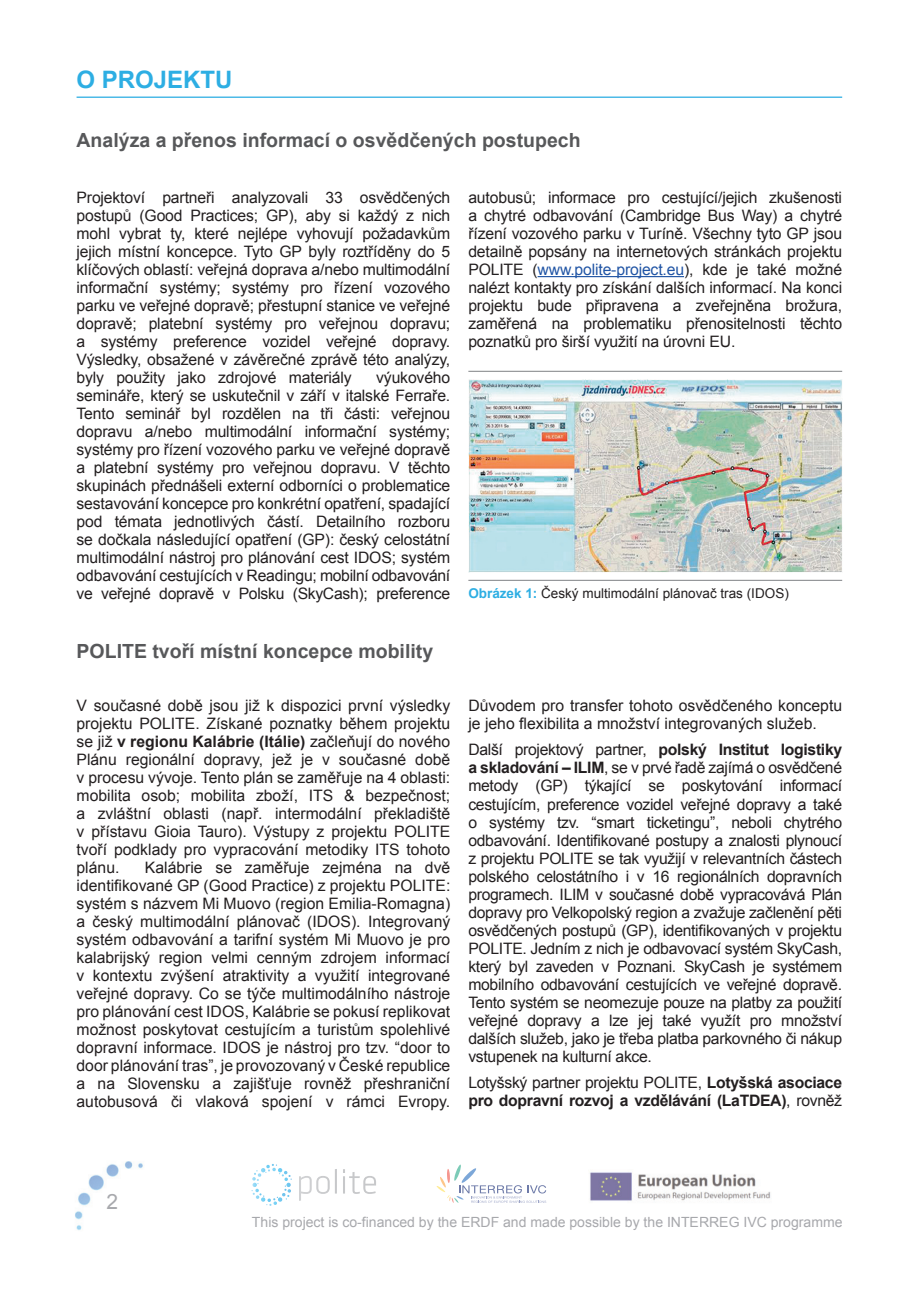
<style>
.page{position:relative;width:906px;height:1289px;background:#fff}
.page>*{position:absolute;margin:0;border:0;box-sizing:border-box;transform-origin:0 0}
.t1{font:700 24px "Arial";color:#2daee3}
.t2{font:21px "Arial";color:#a8a9ad}
.t3{font:700 19.5px "Arial";color:#57585a}
.t4{font:15.75px/18px "Arial";letter-spacing:-.01em;color:#231f20;text-align:justify}
.t5{font:700 15.75px/18px "Arial";letter-spacing:-.02em;color:#231f20}
.t6{font:14.1px "Arial";color:#a7a8ac}
.t7{font:13.5px "Arial";color:#231f20}
.s1{font-weight:700}
.s2{color:#2155a5}
.s3{font-weight:700;color:#2daee3}
.s4{font-weight:400}
</style>
<div class="page">
<img style="left:75px;top:1161px;width:68px;height:69px">
<svg style="left:299px;top:1169px;width:77px;height:31px"></svg>
<svg style="left:251px;top:1164px;width:41px;height:41px"></svg>
<svg style="left:436px;top:1164px;width:110px;height:38px"></svg>
<img style="left:590px;top:1172px;width:181px;height:29px">
<hr style="left:537px;top:276px;width:147px;height:1px;background:#2155a5">
<hr style="left:77px;top:97px;width:765px;height:1px;background:#2daee3">
<hr style="left:468px;top:371px;width:374px;height:1px;background:#808285">
<hr style="left:468px;top:580px;width:374px;height:1px;background:#808285">
<img style="left:468px;top:380px;width:374px;height:192px">
<h1 class="t1" style="left:77px;top:63px;width:158px">O PROJEKTU</h1>
<p class="t3" style="left:77px;top:127px;width:505px">Analýza a přenos informací o osvědčených postupech</p>
<p class="t4" style="left:77px;top:188px;width:375px">Projektoví partneři analyzovali 33 osvědčených postupů (Good Practices; GP), aby si každý z nich mohl vybrat ty, které nejlépe vyhovují požadavkům jejich místní koncepce. Tyto GP byly roztříděny do 5 klíčových oblastí: veřejná doprava a/nebo multimodální informační systémy; systémy pro řízení vozového parku ve veřejné dopravě; přestupní stanice ve veřejné dopravě; platební systémy pro veřejnou dopravu; a systémy preference vozidel veřejné dopravy.<br>Výsledky, obsažené v závěrečné zprávě této analýzy, byly použity jako zdrojové materiály</p>
<p class="t4" style="left:77px;top:368px;width:375px;text-indent:300px">výukového semináře, který se uskutečnil v září v italské Ferraře.<br>Tento seminář byl rozdělen na tři části: veřejnou dopravu a/nebo multimodální informační systémy; systémy pro řízení vozového parku ve veřejné dopravě a platební systémy pro veřejnou dopravu. V těchto skupinách přednášeli externí odborníci o problematice sestavování koncepce pro konkrétní opatření, spadající pod témata jednotlivých částí. Detailního rozboru se dočkala následující opatření (GP): český celostátní multimodální nástroj pro plánování cest IDOS; systém odbavování cestujících v Readingu; mobilní odbavování ve veřejné dopravě v Polsku (SkyCash); preference</p>
<p class="t3" style="left:77px;top:638px;width:358px">POLITE tvoří místní koncepce mobility</p>
<p class="t4" style="left:77px;top:696px;width:375px">V současné době jsou již k dispozici první výsledky projektu POLITE. Získané poznatky během projektu se již <span class="s1">v regionu Kalábrie (Itálie)</span> začleňují do nového Plánu regionální dopravy, jež je v současné době v procesu vývoje. Tento plán se zaměřuje na 4 oblasti: mobilita osob; mobilita zboží, ITS &amp; bezpečnost; a zvláštní oblasti (např. intermodální překladiště v přístavu Gioia Tauro). Výstupy z projektu POLITE tvoří podklady pro vypracování metodiky ITS tohoto plánu.</p>
<p class="t4" style="left:77px;top:858px;width:375px;text-indent:68px">Kalábrie se zaměřuje zejména na dvě identifikované GP (Good Practice) z projektu POLITE: systém s názvem Mi Muovo (region Emilia-Romagna) a český multimodální plánovač (IDOS). Integrovaný systém odbavování a tarifní systém Mi Muovo je pro kalabrijský region velmi cenným zdrojem informací v kontextu zvýšení atraktivity a využití integrované veřejné dopravy. Co se týče multimodálního nástroje pro plánování cest IDOS, Kalábrie se pokusí replikovat možnost poskytovat cestujícím a turistům spolehlivé dopravní informace. IDOS je nástroj pro tzv. “door to door plánování tras”, je provozovaný v České republice a na Slovensku a zajišťuje rovněž přeshraniční autobusová či vlaková spojení v rámci Evropy.</p>
<p class="t4" style="left:468px;top:188px;width:375px">autobusů; informace pro cestující/jejich zkušenosti a chytré odbavování (Cambridge Bus Way) a chytré řízení vozového parku v Turíně. Všechny tyto GP jsou detailně popsány na internetových stránkách projektu POLITE (<span class="s2">www.polite-project.eu</span>), kde je také možné nalézt kontakty pro získání dalších informací. Na konci projektu bude připravena a zveřejněna brožura, zaměřená na problematiku přenositelnosti těchto poznatků pro širší využití na úrovni EU.</p>
<p class="t7" style="left:468px;top:584px;width:322px"><span class="s3">Obrázek 1:</span> Český multimodální plánovač tras (IDOS)</p>
<p class="t4" style="left:468px;top:696px;width:375px">Důvodem pro transfer tohoto osvědčeného konceptu je jeho flexibilita a množství integrovaných služeb.</p>
<p class="t4" style="left:468px;top:741px;width:375px">Další projektový partner, <span class="s1">polský Institut logistiky a skladování – ILIM</span>, se v prvé řadě zajímá o osvědčené metody (GP) týkající se poskytování informací cestujícím, preference vozidel veřejné dopravy a také o systémy tzv. “smart ticketingu”, neboli chytrého odbavování. Identifikované postupy a znalosti plynoucí z projektu POLITE se tak využijí v relevantních částech polského celostátního i v 16 regionálních dopravních programech. ILIM v současné době vypracovává Plán dopravy pro Velkopolský region a zvažuje začlenění pěti osvědčených postupů (GP), identifikovaných v projektu POLITE. Jedním z nich je odbavovací systém SkyCash, který byl zaveden v Poznani. SkyCash je systémem mobilního odbavování cestujících ve veřejné dopravě.<br>Tento systém se neomezuje pouze na platby za použití veřejné dopravy a lze jej také využít pro množství dalších služeb, jako je třeba platba parkovného či nákup vstupenek na kulturní akce.</p>
<p class="t5" style="left:468px;top:1074px;width:375px"><span class="s4">Lotyšský partner projektu POLITE,</span> Lotyšská asociace pro dopravní rozvoj a vzdělávání (LaTDEA)<span class="s4">, rovněž</span></p>
<h2 class="t2" style="left:106px;top:1188px;width:13px">2</h2>
<p class="t6" style="left:252px;top:1212px;width:592px">This project is co-financed by the ERDF and made possible by the INTERREG IVC programme</p>
</div>
